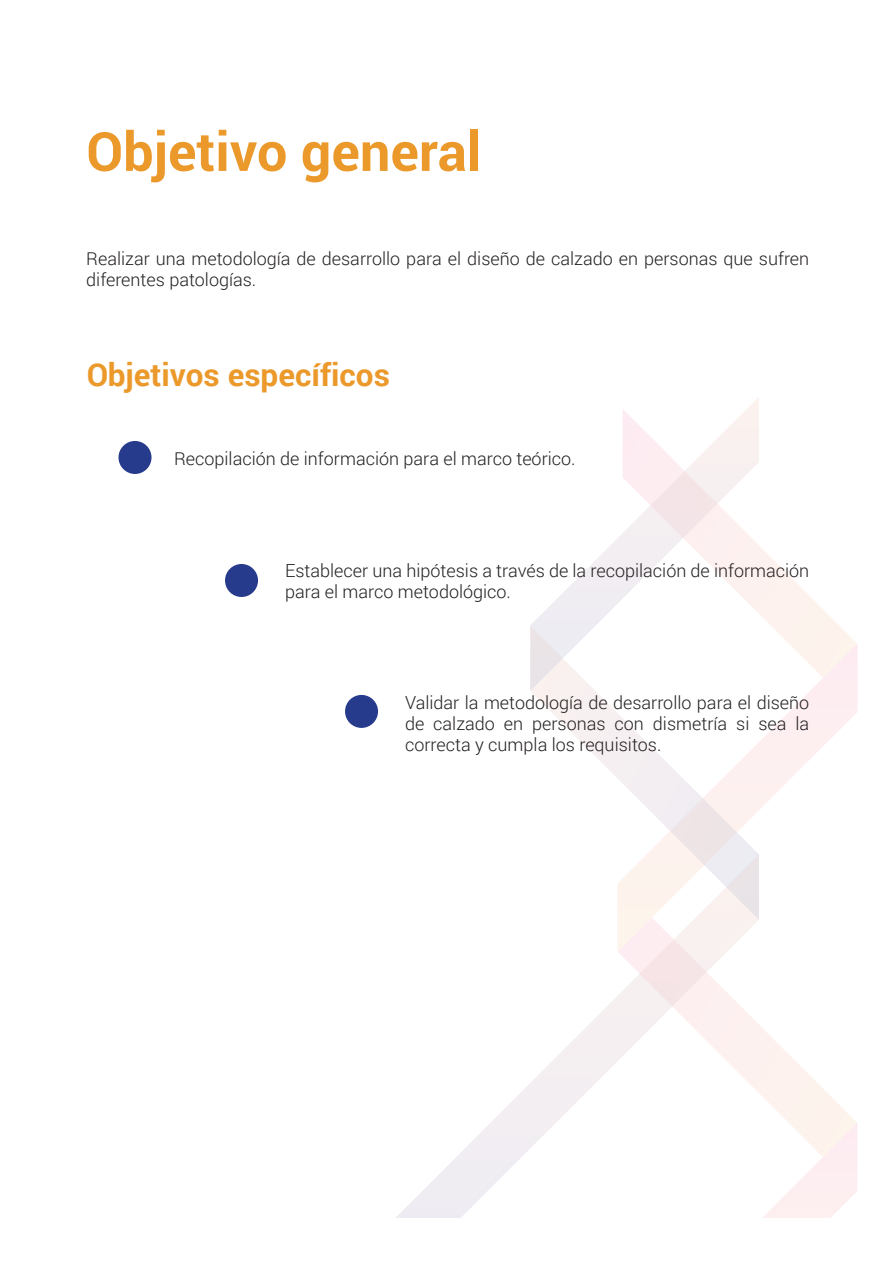
<style>
.page{position:relative;width:893px;height:1263px;background:#fff}
.page>*{position:absolute;margin:0;border:0;box-sizing:border-box;transform-origin:0 0}
.t1{font:700 54px "Roboto";color:#ec992b}
.t2{font:700 31.5px "Roboto";color:#ec992b}
.t3{font:300 18px/21px "Roboto";color:#231f20}
</style>
<div class="page">
<svg style="left:531px;top:691px;width:87px;height:87px"></svg>
<svg style="left:759px;top:1025px;width:97px;height:97px"></svg>
<svg style="left:763px;top:1122px;width:94px;height:96px"></svg>
<svg style="left:759px;top:546px;width:97px;height:97px"></svg>
<svg style="left:618px;top:643px;width:239px;height:211px"></svg>
<svg style="left:530px;top:397px;width:229px;height:294px"></svg>
<svg style="left:396px;top:854px;width:363px;height:364px"></svg>
<div style="left:118px;top:441px;width:34px;height:33px;background:#273b8c;border-radius:50%"></div>
<div style="left:225px;top:564px;width:33px;height:33px;background:#273b8c;border-radius:50%"></div>
<div style="left:345px;top:695px;width:33px;height:33px;background:#273b8c;border-radius:50%"></div>
<h1 class="t1" style="left:86px;top:114px;width:396px">Objetivo general</h1>
<p class="t3" style="left:86px;top:247px;width:724px">Realizar una metodología de desarrollo para el diseño de calzado en personas que sufren diferentes patologías.</p>
<h2 class="t2" style="left:86px;top:352px;width:305px">Objetivos específicos</h2>
<p class="t3" style="left:174px;top:448px;width:403px">Recopilación de información para el marco teórico.</p>
<p class="t3" style="left:285px;top:559px;width:526px">Establecer una hipótesis a través de la recopilación de información para el marco metodológico.</p>
<p class="t3" style="left:405px;top:691px;width:406px;text-align:justify">Validar la metodología de desarrollo para el diseño de calzado en personas con dismetría si sea la correcta y cumpla los requisitos.</p>
</div>
